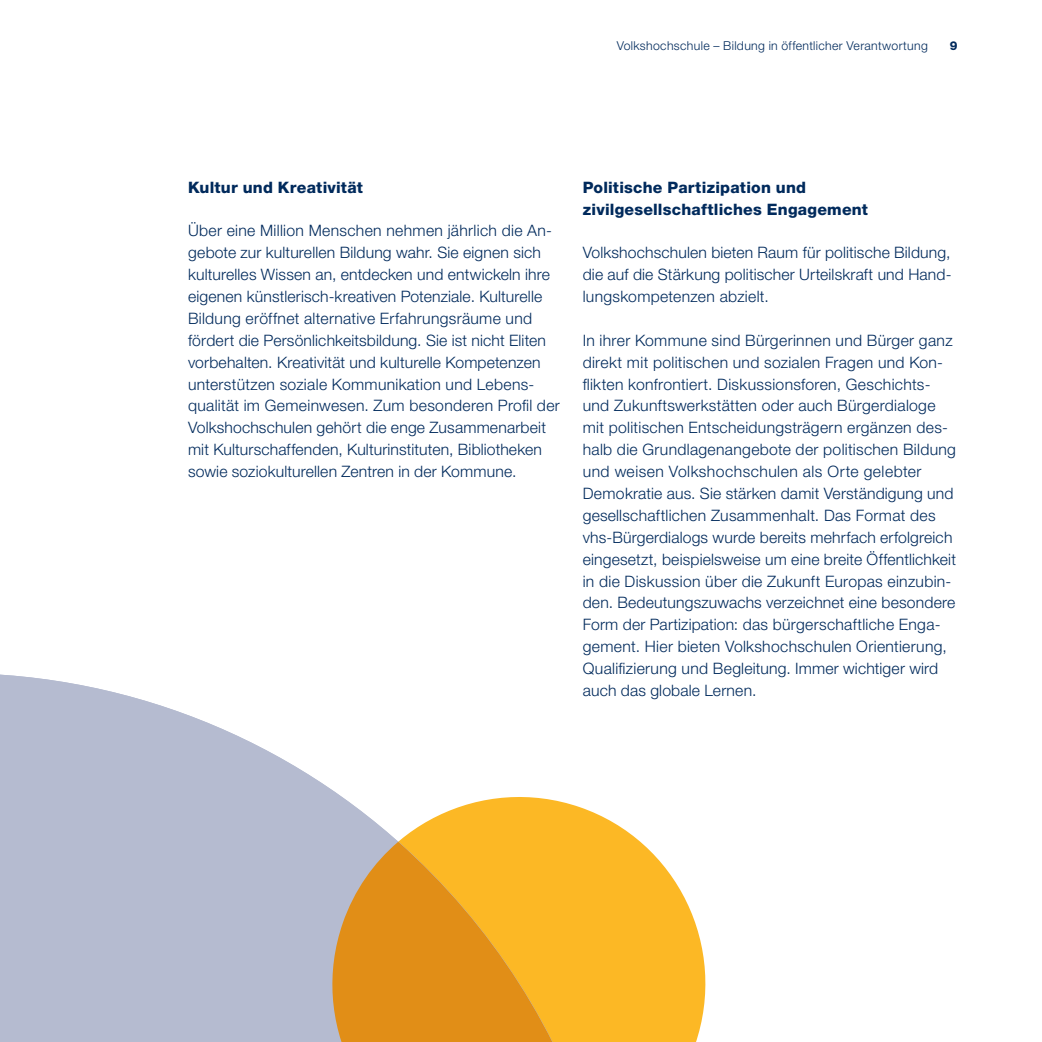
<style>
.page{position:relative;width:1042px;height:1042px;background:#fff}
.page>*{position:absolute;margin:0;border:0;box-sizing:border-box;transform-origin:0 0}
.t1{font:300 15.75px/21.9px "Helvetica Neue LT Std";letter-spacing:.015em;color:#002a5c}
.t2{font:800 15.75px/21.9px "Helvetica Neue LT Std";letter-spacing:.015em;color:#002a5c}
.t3{font:300 12.25px "Helvetica Neue LT Std";letter-spacing:.03em;color:#002a5c}
.t4{font:800 12.25px "Helvetica Neue LT Std";color:#002a5c}
</style>
<div class="page">
<svg style="left:624px;top:829px;width:82px;height:213px;fill:#fcb825"></svg>
<svg style="left:0;top:674px;width:624px;height:368px;fill:#b5bbd0"></svg>
<svg style="left:309px;top:842px;width:287px;height:200px;background:#e4a437"></svg>
<p class="t3" style="left:617px;top:38px;width:313px">Volkshochschule – Bildung in öffentlicher Verantwortung</p>
<p class="t4" style="left:950px;top:38px;width:9px">9</p>
<p class="t2" style="left:188px;top:176px;width:176px">Kultur und Kreativität</p>
<p class="t1" style="left:188px;top:219px;width:373px">Über eine Million Menschen nehmen jährlich die An&shy;gebote zur kulturellen Bildung wahr. Sie eignen sich kulturelles Wissen an, entdecken und entwickeln ihre eigenen künstlerisch-kreativen Potenziale. Kulturelle Bildung eröffnet alternative Erfahrungsräume und fördert die Persönlichkeitsbildung. Sie ist nicht Eliten vorbehalten. Kreativität und kulturelle Kompetenzen unterstützen soziale Kommunikation und Lebens&shy;qualität im Gemeinwesen. Zum besonderen Profil der Volkshochschulen gehört die enge Zusammenarbeit mit Kulturschaffenden, Kulturinstituten, Bibliotheken sowie soziokulturellen Zentren in der Kommune.</p>
<p class="t2" style="left:583px;top:176px;width:287px">Politische Partizipation und zivilgesellschaftliches Engagement</p>
<p class="t1" style="left:583px;top:241px;width:370px;text-align:justify">Volkshochschulen bieten Raum für politische Bildung, die auf die Stärkung politischer Urteilskraft und Hand&shy;lungskompetenzen abzielt.</p>
<p class="t1" style="left:583px;top:329px;width:375px">In ihrer Kommune sind Bürgerinnen und Bürger ganz direkt mit politischen und sozialen Fragen und Kon&shy;flikten konfrontiert. Diskussionsforen, Geschichts&shy;und Zukunftswerkstätten oder auch Bürgerdialoge mit politischen Entscheidungsträgern ergänzen des&shy;halb die Grundlagenangebote der politischen Bildung und weisen Volkshochschulen als Orte gelebter Demokratie aus. Sie stärken damit Verständigung und gesellschaftlichen Zusammenhalt. Das Format des vhs-Bürgerdialogs wurde bereits mehrfach erfolgreich eingesetzt, beispielsweise um eine breite Öffentlichkeit in die Diskussion über die Zukunft Europas einzubin&shy;den. Bedeutungszuwachs verzeichnet eine besondere Form der Partizipation: das bürgerschaftliche Enga&shy;gement. Hier bieten Volkshochschulen Orientierung, Qualifizierung und Begleitung. Immer wichtiger wird auch das globale Lernen.</p>
</div>
